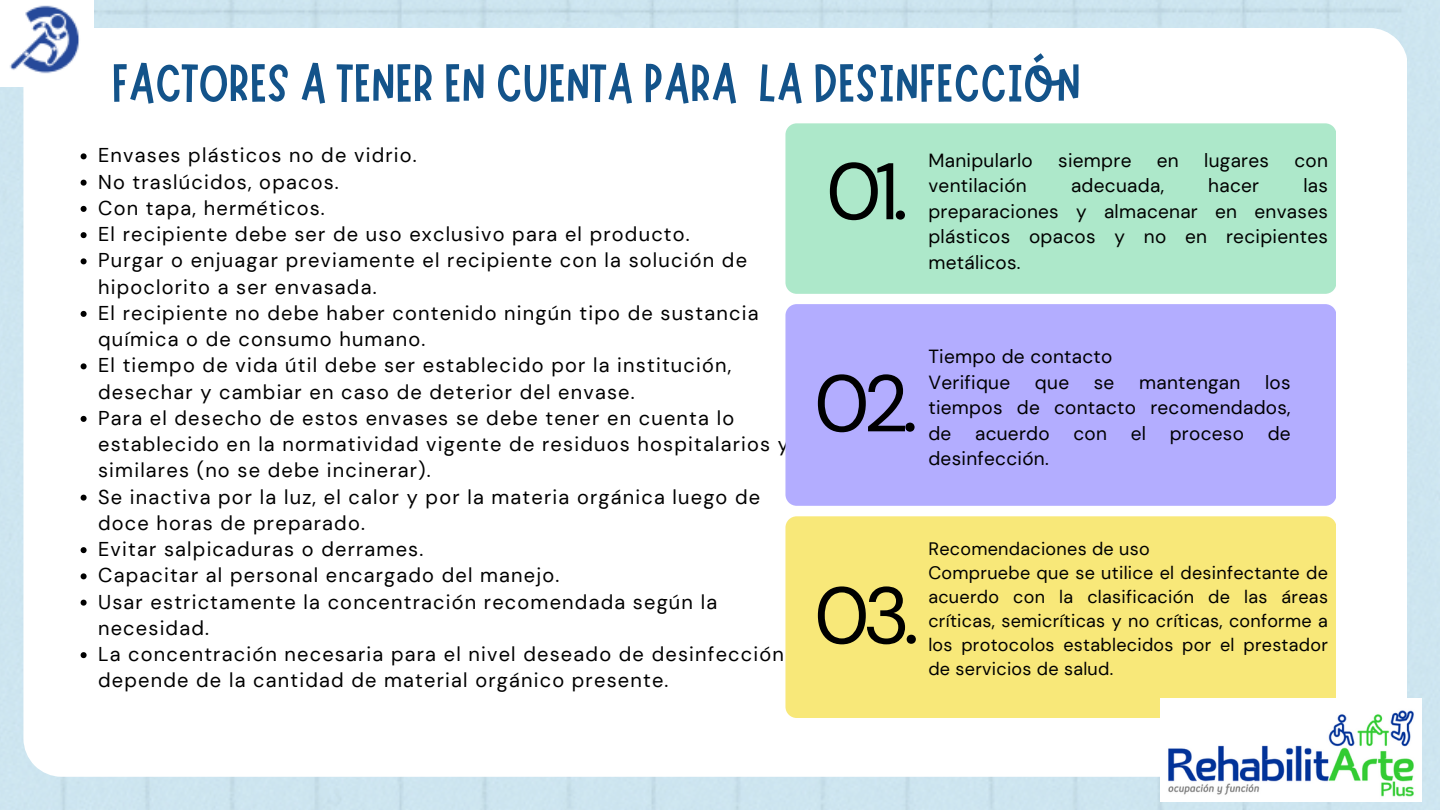
<style>
.page{position:relative;width:1440px;height:810px;background:#fff}
.page>*{position:absolute;margin:0;border:0;box-sizing:border-box;transform-origin:0 0}
.t1{font:80px "DM Sans";color:#000}
.t2{font:54px "Marykate";color:#13538a}
.t3{font:20px/26.2px "DM Sans";letter-spacing:.06em;color:#000}
.t4{font:19px/25.5px "DM Sans";letter-spacing:.015em;color:#000;text-align:justify}
.t5{font:18px/24px "DM Sans";letter-spacing:.015em;color:#000;text-align:justify}
</style>
<div class="page">
<svg style="left:81px;top:153px;width:6px;height:6px"></svg>
<svg style="left:81px;top:180px;width:6px;height:6px"></svg>
<svg style="left:81px;top:206px;width:6px;height:6px"></svg>
<svg style="left:81px;top:232px;width:6px;height:6px"></svg>
<svg style="left:81px;top:258px;width:6px;height:6px"></svg>
<svg style="left:81px;top:311px;width:6px;height:6px"></svg>
<svg style="left:81px;top:363px;width:6px;height:6px"></svg>
<svg style="left:81px;top:416px;width:6px;height:6px"></svg>
<svg style="left:81px;top:495px;width:6px;height:6px"></svg>
<svg style="left:81px;top:547px;width:6px;height:6px"></svg>
<svg style="left:81px;top:573px;width:6px;height:6px"></svg>
<svg style="left:81px;top:600px;width:6px;height:6px"></svg>
<svg style="left:81px;top:652px;width:6px;height:6px"></svg>
<div style="left:785px;top:123px;width:551px;height:171px;background:#ade8ca"></div>
<div style="left:785px;top:304px;width:551px;height:202px;background:#b3adff"></div>
<div style="left:785px;top:516px;width:551px;height:202px;background:#f8e879"></div>
<img style="left:1160px;top:699px;width:254px;height:98px">
<img style="left:9px;top:5px;width:71px;height:69px">
<p class="t2" style="left:112px;top:48px;width:970px">FACTORES A TENER EN CUENTA PARA LA DESINFECCIÓN</p>
<p class="t3" style="left:98px;top:142px;width:320px">Envases plásticos no de vidrio.</p>
<p class="t3" style="left:98px;top:169px;width:242px">No traslúcidos, opacos.</p>
<p class="t3" style="left:98px;top:195px;width:228px">Con tapa, herméticos.</p>
<p class="t3" style="left:98px;top:221px;width:593px">El recipiente debe ser de uso exclusivo para el producto.</p>
<p class="t3" style="left:98px;top:247px;width:650px">Purgar o enjuagar previamente el recipiente con la solución de hipoclorito a ser envasada.</p>
<p class="t3" style="left:98px;top:300px;width:662px">El recipiente no debe haber contenido ningún tipo de sustancia química o de consumo humano.</p>
<p class="t3" style="left:98px;top:352px;width:635px">El tiempo de vida útil debe ser establecido por la institución, desechar y cambiar en caso de deterior del envase.</p>
<p class="t3" style="left:98px;top:405px;width:692px">Para el desecho de estos envases se debe tener en cuenta lo establecido en la normatividad vigente de residuos hospitalarios y similares (no se debe incinerar).</p>
<p class="t3" style="left:98px;top:484px;width:664px">Se inactiva por la luz, el calor y por la materia orgánica luego de doce horas de preparado.</p>
<p class="t3" style="left:98px;top:536px;width:327px">Evitar salpicaduras o derrames.</p>
<p class="t3" style="left:98px;top:562px;width:463px">Capacitar al personal encargado del manejo.</p>
<p class="t3" style="left:98px;top:589px;width:621px">Usar estrictamente la concentración recomendada según la necesidad.</p>
<p class="t3" style="left:98px;top:641px;width:687px">La concentración necesaria para el nivel deseado de desinfección depende de la cantidad de material orgánico presente.</p>
<p class="t1" style="left:826px;top:140px;width:84px">01.</p>
<p class="t4" style="left:928px;top:148px;width:106px">Manipularlo</p>
<p class="t4" style="left:1058px;top:148px;width:75px">siempre</p>
<p class="t4" style="left:1157px;top:148px;width:23px">en</p>
<p class="t4" style="left:1204px;top:148px;width:66px">lugares</p>
<p class="t4" style="left:1294px;top:148px;width:35px">con</p>
<p class="t4" style="left:928px;top:173px;width:100px">ventilación</p>
<p class="t4" style="left:1071px;top:173px;width:95px">adecuada,</p>
<p class="t4" style="left:1208px;top:173px;width:52px">hacer</p>
<p class="t4" style="left:928px;top:173px;width:401px;text-indent:375px">las preparaciones y almacenar en envases plásticos opacos y no en recipientes metálicos.</p>
<h1 class="t1" style="left:814px;top:352px;width:105px">02.</h1>
<p class="t4" style="left:928px;top:344px;width:186px">Tiempo de contacto</p>
<p class="t4" style="left:928px;top:370px;width:83px">Verifique</p>
<p class="t4" style="left:1035px;top:370px;width:36px">que</p>
<p class="t4" style="left:1094px;top:370px;width:22px">se</p>
<p class="t4" style="left:1139px;top:370px;width:103px">mantengan</p>
<p class="t4" style="left:928px;top:370px;width:364px;text-indent:337px">los tiempos de contacto recomendados, de acuerdo con el proceso de desinfección.</p>
<p class="t1" style="left:814px;top:564px;width:106px">03.</p>
<h1 class="t5" style="left:928px;top:537px;width:223px">Recomendaciones de uso</h1>
<p class="t5" style="left:928px;top:561px;width:401px">Compruebe que se utilice el desinfectante de acuerdo con la clasificación de las áreas críticas, semicríticas y no críticas, conforme a los protocolos establecidos por el prestador de servicios de salud.</p>
</div>
